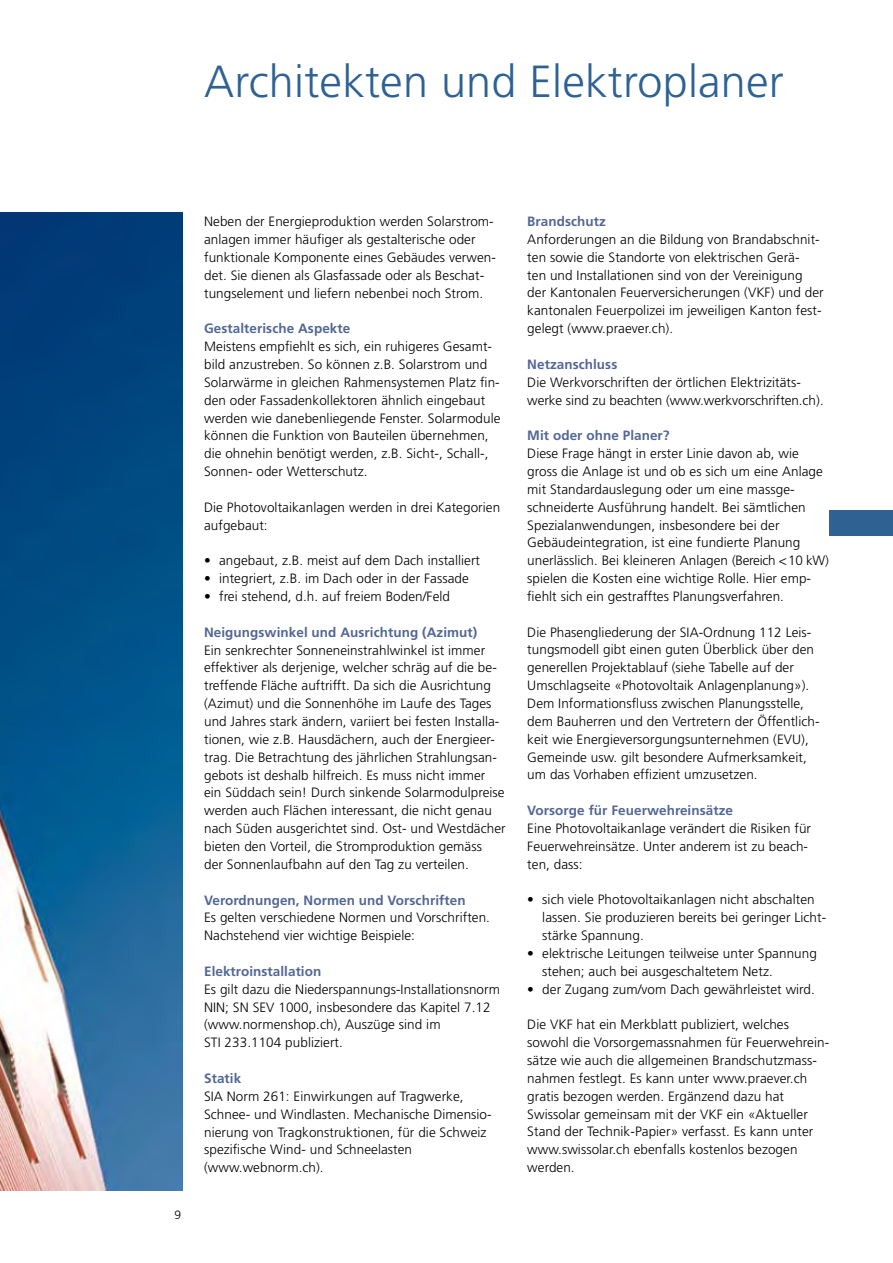
<style>
.page{position:relative;width:893px;height:1263px;background:#fff}
.page>*{position:absolute;margin:0;border:0;box-sizing:border-box;transform-origin:0 0}
.t1{font:300 45px "Frutiger";letter-spacing:.005em;color:#2f6193}
.t2{font:300 13.5px/17.9px "Frutiger";letter-spacing:.005em;color:#000}
.t3{font:700 13.5px "Frutiger";letter-spacing:.005em;color:#536795}
.t4{font:300 12px "Frutiger";color:#000}
</style>
<div class="page">
<img style="left:0;top:213px;width:183px;height:978px">
<div style="left:829px;top:510px;width:64px;height:25px;background:#2f6193"></div>
<h1 class="t1" style="left:204px;top:56px;width:581px">Architekten und Elektroplaner</h1>
<p class="t4" style="left:174px;top:1208px;width:8px">9</p>
<p class="t2" style="left:204px;top:213px;width:293px">Neben der Energieproduktion werden Solarstrom&shy;anlagen immer häufiger als gestalterische oder funktionale Komponente eines Gebäudes verwen&shy;det. Sie dienen als Glasfassade oder als Beschat&shy;tungselement und liefern nebenbei noch Strom.</p>
<p class="t3" style="left:204px;top:321px;width:148px">Gestalterische Aspekte</p>
<p class="t2" style="left:204px;top:338px;width:298px">Meistens empfiehlt es sich, ein ruhigeres Gesamt&shy;bild anzustreben. So können z.B. Solarstrom und Solarwärme in gleichen Rahmensystemen Platz fin&shy;den oder Fassadenkollektoren ähnlich eingebaut werden wie danebenliegende Fenster. Solarmodule können die Funktion von Bauteilen übernehmen, die ohnehin benötigt werden, z.B. Sicht-, Schall-, Sonnen- oder Wetterschutz.</p>
<p class="t2" style="left:204px;top:498px;width:298px">Die Photovoltaikanlagen werden in drei Kategorien aufgebaut:</p>
<p class="t2" style="left:204px;top:552px;width:277px">• angebaut, z.B. meist auf dem Dach installiert</p>
<p class="t2" style="left:204px;top:570px;width:266px">• integriert, z.B. im Dach oder in der Fassade</p>
<p class="t2" style="left:204px;top:587px;width:247px">• frei stehend, d.h. auf freiem Boden/Feld</p>
<p class="t3" style="left:204px;top:624px;width:275px">Neigungswinkel und Ausrichtung (Azimut)</p>
<p class="t2" style="left:204px;top:641px;width:303px">Ein senkrechter Sonneneinstrahlwinkel ist immer effektiver als derjenige, welcher schräg auf die be-- treffende Fläche auftrifft. Da sich die Ausrichtung (Azimut) und die Sonnenhöhe im Laufe des Tages und Jahres stark ändern, variiert bei festen Installa&shy;tionen, wie z.B. Hausdächern, auch der Energieer&shy;trag. Die Betrachtung des jährlichen Strahlungsan&shy;gebots ist deshalb hilfreich. Es muss nicht immer ein Süddach sein! Durch sinkende Solarmodulpreise werden auch Flächen interessant, die nicht genau nach Süden ausgerichtet sind. Ost- und Westdächer bieten den Vorteil, die Stromproduktion gemäss<br>der Sonnenlaufbahn auf den Tag zu verteilen.</p>
<p class="t3" style="left:204px;top:892px;width:263px">Verordnungen, Normen und Vorschriften</p>
<p class="t2" style="left:204px;top:909px;width:287px">Es gelten verschiedene Normen und Vorschriften.<br>Nachstehend vier wichtige Beispiele:</p>
<p class="t3" style="left:204px;top:963px;width:119px">Elektroinstallation</p>
<p class="t2" style="left:204px;top:980px;width:297px">Es gilt dazu die Niederspannungs-Installationsnorm NIN; SN SEV 1000, insbesondere das Kapitel 7.12 (www.normenshop.ch), Auszüge sind im<br>STI 233.1104 publiziert.</p>
<p class="t3" style="left:204px;top:1070px;width:39px">Statik</p>
<p class="t2" style="left:204px;top:1087px;width:289px">SIA Norm 261: Einwirkungen auf Tragwerke, Schnee- und Windlasten. Mechanische Dimensio&shy;nierung von Tragkonstruktionen, für die Schweiz spezifische Wind- und Schneelasten (www.webnorm.ch).</p>
<p class="t3" style="left:527px;top:213px;width:80px">Brandschutz</p>
<p class="t2" style="left:527px;top:230px;width:298px">Anforderungen an die Bildung von Brandabschnit&shy;ten sowie die Standorte von elektrischen Gerä-<br>ten und Installationen sind von der Vereinigung der Kantonalen Feuerversicherungen (VKF) und der kantonalen Feuerpolizei im jeweiligen Kanton fest&shy;gelegt (www.praever.ch).</p>
<p class="t3" style="left:527px;top:356px;width:92px">Netzanschluss</p>
<p class="t2" style="left:527px;top:373px;width:298px">Die Werkvorschriften der örtlichen Elektrizitäts&shy;werke sind zu beachten (www.werkvorschriften.ch).</p>
<p class="t3" style="left:527px;top:428px;width:144px">Mit oder ohne Planer?</p>
<p class="t2" style="left:527px;top:444px;width:303px">Diese Frage hängt in erster Linie davon ab, wie gross die Anlage ist und ob es sich um eine Anlage mit Standardauslegung oder um eine massge&shy;schneiderte Ausführung handelt. Bei sämtlichen Spezialanwendungen, insbesondere bei der Gebäudeintegration, ist eine fundierte Planung unerlässlich. Bei kleineren Anlagen (Bereich &lt;10 kW) spielen die Kosten eine wichtige Rolle. Hier emp&shy;fiehlt sich ein gestrafftes Planungsverfahren.</p>
<p class="t2" style="left:527px;top:623px;width:294px">Die Phasengliederung der SIA-Ordnung 112 Leis&shy;tungsmodell gibt einen guten Überblick über den generellen Projektablauf (siehe Tabelle auf der Umschlagseite «Photovoltaik Anlagenplanung»).<br>Dem Informationsfluss zwischen Planungsstelle, dem Bauherren und den Vertretern der Öffentlich&shy;keit wie Energieversorgungsunternehmen (EVU), Gemeinde usw. gilt besondere Aufmerksamkeit, um das Vorhaben effizient umzusetzen.</p>
<p class="t3" style="left:527px;top:802px;width:207px">Vorsorge für Feuerwehreinsätze</p>
<p class="t2" style="left:527px;top:819px;width:285px">Eine Photovoltaikanlage verändert die Risiken für<br>Feuerwehreinsätze. Unter anderem ist zu beach&shy;ten, dass:</p>
<p class="t2" style="left:542px;top:891px;width:285px;text-indent:-15px">• sich viele Photovoltaikanlagen nicht abschalten lassen. Sie produzieren bereits bei geringer Licht&shy;stärke Spannung.</p>
<p class="t2" style="left:542px;top:944px;width:276px;text-indent:-15px">• elektrische Leitungen teilweise unter Spannung stehen; auch bei ausgeschaltetem Netz.</p>
<p class="t2" style="left:527px;top:980px;width:289px">• der Zugang zum/vom Dach gewährleistet wird.</p>
<p class="t2" style="left:527px;top:1016px;width:303px">Die VKF hat ein Merkblatt publiziert, welches sowohl die Vorsorgemassnahmen für Feuerwehrein&shy;sätze wie auch die allgemeinen Brandschutzmass&shy;nahmen festlegt. Es kann unter www.praever.ch gratis bezogen werden. Ergänzend dazu hat Swissolar gemeinsam mit der VKF ein «Aktueller Stand der Technik-Papier» verfasst. Es kann unter www.swissolar.ch ebenfalls kostenlos bezogen werden.</p>
</div>
